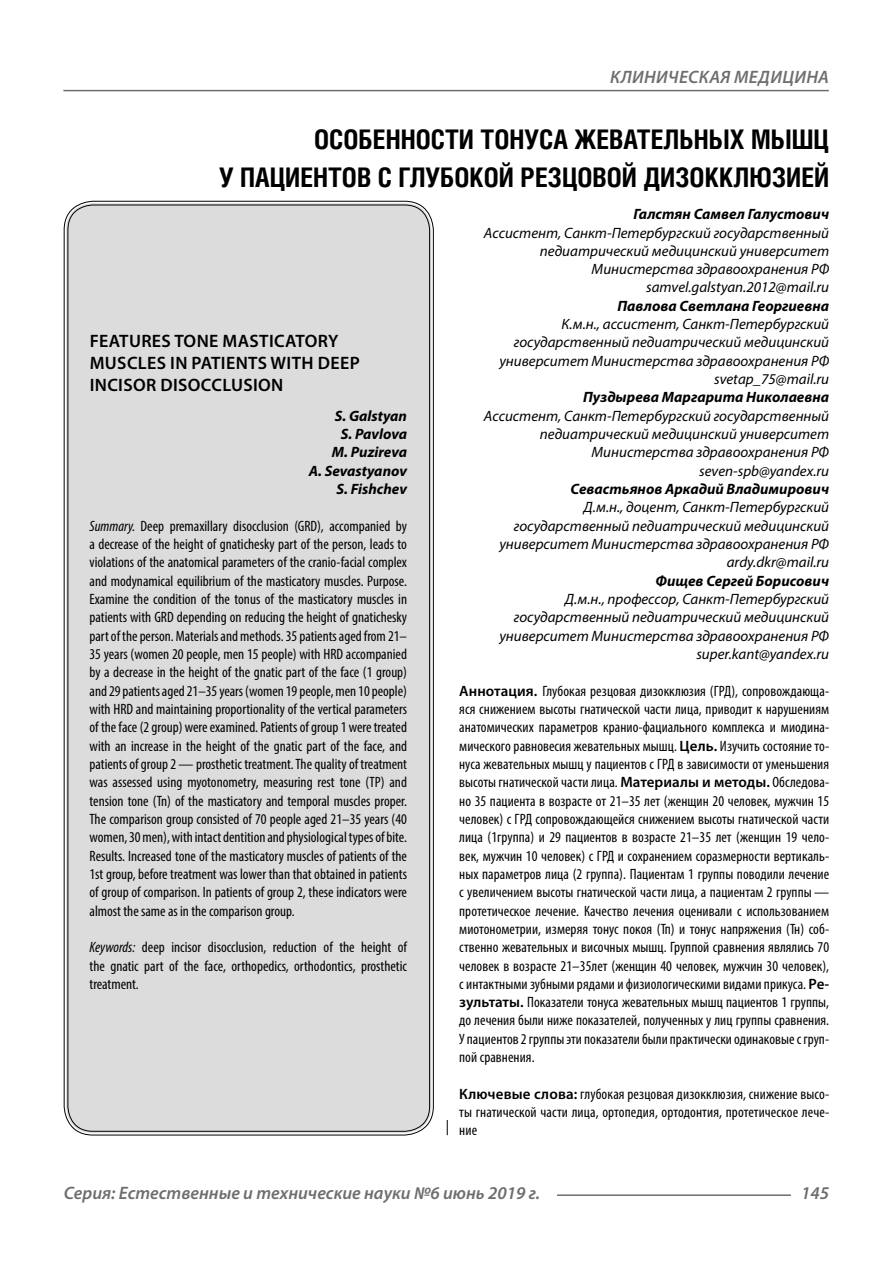
<style>
.page{position:relative;width:893px;height:1263px;background:#fff}
.page>*{position:absolute;margin:0;border:0;box-sizing:border-box;transform-origin:0 0}
.Header{font:700 27px/37.5px "Helios Cond C";color:#000;text-align:right}
.Header-eng{font:600 18px/21.6px "Myriad Pro";letter-spacing:.02em;color:#000}
.t1{font:italic 600 18px "Myriad Pro";color:#6e6e6e}
.t2{font:italic 600 18px "Myriad Pro";letter-spacing:.02em;color:#6e6e6e}
.Annotation-eng{font:condensed 15px/18.3px "Myriad Pro";color:#000;text-align:justify}
.Annotation-rus{font:condensed 15px/18.3px "Myriad Pro";letter-spacing:.005em;color:#000;text-align:justify}
.Author-doc{font:italic 15px/18.3px "Myriad Pro";color:#000;text-align:right}
.Author{font:italic 700 15px "Myriad Pro";color:#000}
.Author-email{font:italic 15px "Myriad Pro";color:#000}
.Author-eng{font:italic 700 15px "Myriad Pro";color:#000}
.s1{font-weight:600;font-stretch:normal}
.s2{font-style:italic}
</style>
<div class="page">
<hr style="left:447px;top:128px;width:1px;height:1007px;background:#000">
<div style="left:438px;top:0;width:391px;height:1120px;background:#fff"></div>
<div style="left:66px;top:203px;width:365px;height:930px;background:#dcdcdc;border-radius:27px"></div>
<hr style="left:557px;top:1194px;width:234px;height:2px;background:#6e6e6e">
<hr style="left:63px;top:90px;width:766px;height:1px;background:#6e6e6e">
<p class="t2" style="left:610px;top:66px;width:220px">КЛИНИЧЕСКАЯ МЕДИЦИНА</p>
<p class="Header" style="left:219px;top:120px;width:612px">ОСОБЕННОСТИ ТОНУСА ЖЕВАТЕЛЬНЫХ МЫШЦ<br>У ПАЦИЕНТОВ С ГЛУБОКОЙ РЕЗЦОВОЙ ДИЗОККЛЮЗИЕЙ</p>
<p class="Author" style="left:633px;top:204px;width:197px">Галстян Самвел Галустович</p>
<p class="Author-doc" style="left:484px;top:223px;width:347px">Ассистент, Санкт-Петербургский государственный педиатрический медицинский университет<br>Министерства здравоохранения РФ</p>
<p class="Author-email" style="left:646px;top:278px;width:185px">samvel.galstyan.2012@mail.ru</p>
<p class="Author" style="left:617px;top:296px;width:213px">Павлова Светлана Георгиевна</p>
<p class="Author-doc" style="left:499px;top:315px;width:331px">К.м.н., ассистент, Санкт-Петербургский государственный педиатрический медицинский университет Министерства здравоохранения РФ</p>
<p class="Author-email" style="left:714px;top:370px;width:116px">svetap_75@mail.ru</p>
<p class="Author" style="left:583px;top:388px;width:248px">Пуздырева Маргарита Николаевна</p>
<p class="Author-doc" style="left:484px;top:406px;width:347px">Ассистент, Санкт-Петербургский государственный педиатрический медицинский университет<br>Министерства здравоохранения РФ</p>
<p class="Author-email" style="left:699px;top:461px;width:131px">seven-spb@yandex.ru</p>
<p class="Author" style="left:570px;top:479px;width:260px">Севастьянов Аркадий Владимирович</p>
<p class="Author-doc" style="left:499px;top:498px;width:331px">Д.м.н., доцент, Санкт-Петербургский государственный педиатрический медицинский университет Министерства здравоохранения РФ</p>
<p class="Author-email" style="left:727px;top:553px;width:104px">ardy.dkr@mail.ru</p>
<p class="Author" style="left:655px;top:571px;width:175px">Фищев Сергей Борисович</p>
<p class="Author-doc" style="left:499px;top:590px;width:331px">Д.м.н., профессор, Санкт-Петербургский государственный педиатрический медицинский университет Министерства здравоохранения РФ</p>
<p class="Author-email" style="left:696px;top:645px;width:134px">super.kant@yandex.ru</p>
<p class="Annotation-rus" style="left:459px;top:681px;width:371px"><span class="s1">Аннотация.</span> Глубокая резцовая дизокклюзия (ГРД), сопровождающа&shy;яся снижением высоты гнатической части лица, приводит к нарушениям анатомических параметров кранио-фациального комплекса и миодина&shy;мического равновесия жевательных мышц. <span class="s1">Цель.</span> Изучить состояние то&shy;нуса жевательных мышц у пациентов с ГРД в зависимости от уменьшения высоты гнатической части лица. <span class="s1">Материалы и методы.</span> Обследова&shy;но 35 пациента в возрасте от 21–35 лет (женщин 20 человек, мужчин 15 человек) с ГРД сопровождающейся снижением высоты гнатической части лица (1группа) и 29 пациентов в возрасте 21–35 лет (женщин 19 чело&shy;век, мужчин 10 человек) с ГРД и сохранением соразмерности вертикаль&shy;ных параметров лица (2 группа). Пациентам 1 группы поводили лечение с увеличением высоты гнатической части лица, а пациентам 2 группы — протетическое лечение. Качество лечения оценивали с использованием миотонометрии, измеряя тонус покоя (Тп) и тонус напряжения (Тн) соб&shy;ственно жевательных и височных мышц. Группой сравнения являлись 70 человек в возрасте 21–35лет (женщин 40 человек, мужчин 30 человек), с интактными зубными рядами и физиологическими видами прикуса. <span class="s1">Ре&shy;зультаты.</span> Показатели тонуса жевательных мышц пациентов 1 группы, до лечения были ниже показателей, полученных у лиц группы сравнения.<br>У пациентов 2 группы эти показатели были практически одинаковые с груп&shy;пой сравнения.</p>
<p class="Annotation-rus" style="left:459px;top:1084px;width:371px"><span class="s1">Ключевые слова:</span> глубокая резцовая дизокклюзия, снижение высо&shy;ты гнатической части лица, ортопедия, ортодонтия, протетическое лече&shy;ние</p>
<p class="Header-eng" style="left:90px;top:330px;width:271px">FEATURES TONE MASTICATORY<br>MUSCLES IN PATIENTS WITH DEEP<br>INCISOR DISOCCLUSION</p>
<p class="Author-eng" style="left:335px;top:406px;width:74px">S. Galstyan</p>
<p class="Author-eng" style="left:341px;top:424px;width:68px">S. Pavlova</p>
<p class="Author-eng" style="left:332px;top:443px;width:77px">M. Puzireva</p>
<p class="Author-eng" style="left:309px;top:461px;width:100px">A. Sevastyanov</p>
<p class="Author-eng" style="left:337px;top:479px;width:72px">S. Fishchev</p>
<p class="Annotation-eng" style="left:90px;top:516px;width:319px"><span class="s2">Summary.</span> Deep premaxillary disocclusion (GRD), accompanied by a decrease of the height of gnatichesky part of the person, leads to violations of the anatomical parameters of the cranio-facial complex and modynamical equilibrium of the masticatory muscles. Purpose.<br>Examine the condition of the tonus of the masticatory muscles in patients with GRD depending on reducing the height of gnatichesky part of the person. Materials and methods. 35 patients aged from 21– 35 years (women 20 people, men 15 people) with HRD accompanied by a decrease in the height of the gnatic part of the face (1 group) and 29 patients aged 21–35 years (women 19 people, men 10 people) with HRD and maintaining proportionality of the vertical parameters of the face (2 group) were examined. Patients of group 1 were treated with an increase in the height of the gnatic part of the face, and patients of group 2 — prosthetic treatment. The quality of treatment was assessed using myotonometry, measuring rest tone (TP) and tension tone (Tn) of the masticatory and temporal muscles proper.<br>The comparison group consisted of 70 people aged 21–35 years (40 women, 30 men), with intact dentition and physiological types of bite.<br>Results. Increased tone of the masticatory muscles of patients of the 1st group, before treatment was lower than that obtained in patients of group of comparison. In patients of group 2, these indicators were almost the same as in the comparison group.</p>
<p class="Annotation-eng" style="left:90px;top:938px;width:319px"><span class="s2">Keywords:</span> deep incisor disocclusion, reduction of the height of the gnatic part of the face, orthopedics, orthodontics, prosthetic treatment.</p>
<p class="t1" style="left:64px;top:1182px;width:478px">Серия: Естественные и технические науки №6 июнь 2019 г.</p>
<p class="t1" style="left:801px;top:1182px;width:30px">145</p>
</div>
